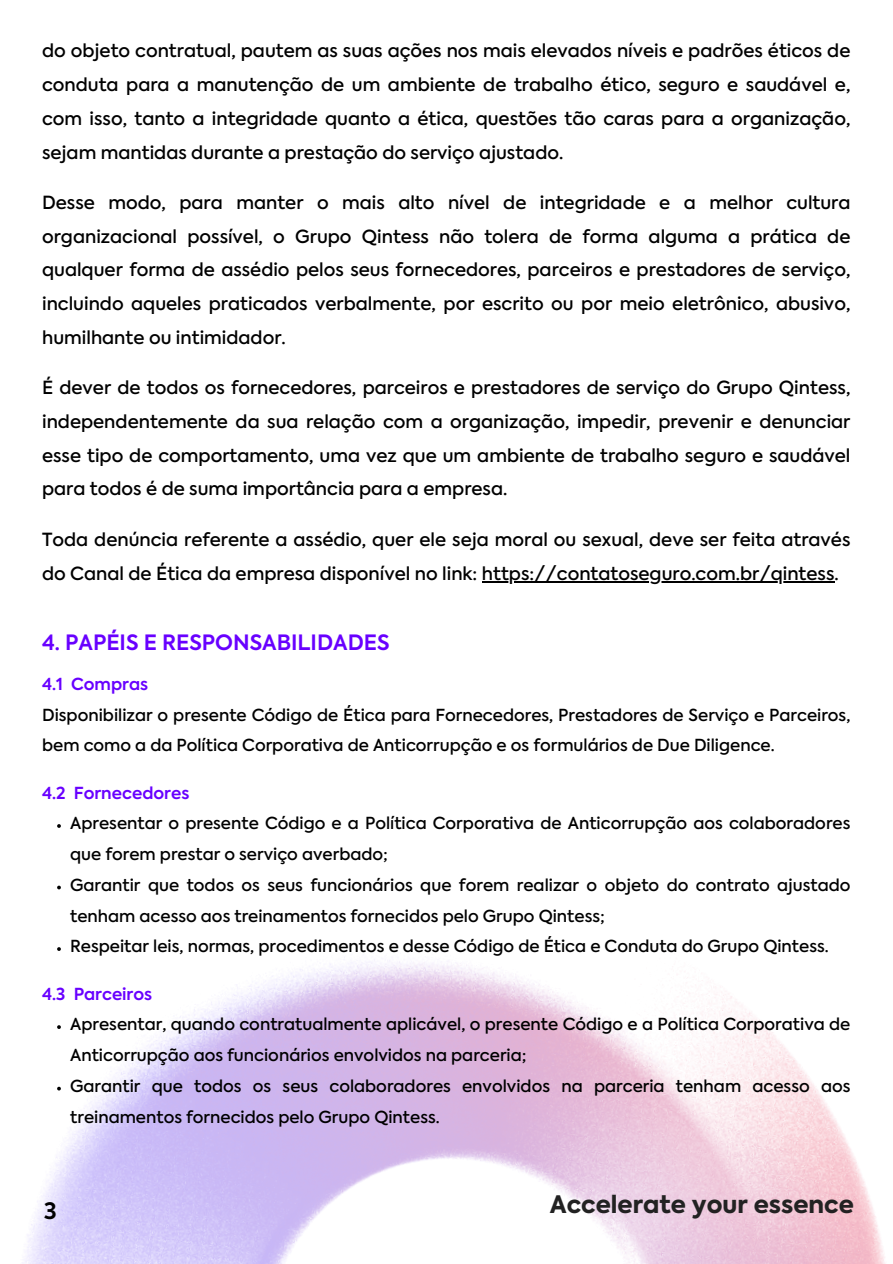
<style>
.page{position:relative;width:893px;height:1264px;background:#fff}
.page>*{position:absolute;margin:0;border:0;box-sizing:border-box;transform-origin:0 0}
.t1{font:800 24px "Axiforma";color:#222}
.t2{font:600 22.5px "Axiforma";color:#000}
.t3{font:600 21px "Axiforma";color:#6800ff}
.t4{font:500 18px/33.8px "Axiforma";color:#000;text-align:justify}
.t5{font:500 16.5px/30.8px "Axiforma";color:#000}
.t6{font:600 16.5px "Axiforma";color:#6800ff}
</style>
<div class="page">
<img style="left:22px;top:827px;width:863px;height:436px">
<hr style="left:482px;top:581px;width:352px;height:1px;background:#000">
<svg style="left:57px;top:824px;width:4px;height:3px"></svg>
<svg style="left:57px;top:885px;width:4px;height:4px"></svg>
<svg style="left:57px;top:947px;width:4px;height:3px"></svg>
<svg style="left:57px;top:1025px;width:4px;height:3px"></svg>
<svg style="left:57px;top:1086px;width:4px;height:4px"></svg>
<p class="t4" style="left:42px;top:35px;width:809px">do objeto contratual, pautem as suas ações nos mais elevados níveis e padrões éticos de conduta para a manutenção de um ambiente de trabalho ético, seguro e saudável e, com isso, tanto a integridade quanto a ética, questões tão caras para a organização, sejam mantidas durante a prestação do serviço ajustado.</p>
<p class="t4" style="left:42px;top:187px;width:809px">Desse modo, para manter o mais alto nível de integridade e a melhor cultura organizacional possível, o Grupo Qintess não tolera de forma alguma a prática de qualquer forma de assédio pelos seus fornecedores, parceiros e prestadores de serviço, incluindo aqueles praticados verbalmente, por escrito ou por meio eletrônico, abusivo, humilhante ou intimidador.</p>
<p class="t4" style="left:42px;top:372px;width:809px">É dever de todos os fornecedores, parceiros e prestadores de serviço do Grupo Qintess, independentemente da sua relação com a organização, impedir, prevenir e denunciar esse tipo de comportamento, uma vez que um ambiente de trabalho seguro e saudável para todos é de suma importância para a empresa.</p>
<p class="t4" style="left:42px;top:524px;width:809px">Toda denúncia referente a assédio, quer ele seja moral ou sexual, deve ser feita através do Canal de Ética da empresa disponível no link: https://contatoseguro.com.br/qintess.</p>
<p class="t3" style="left:42px;top:634px;width:349px">4. PAPÉIS E RESPONSABILIDADES</p>
<p class="t6" style="left:42px;top:677px;width:108px">4.1 Compras</p>
<p class="t5" style="left:42px;top:700px;width:809px">Disponibilizar o presente Código de Ética para Fornecedores, Prestadores de Serviço e Parceiros, bem como a da Política Corporativa de Anticorrupção e os formulários de Due Diligence.</p>
<p class="t6" style="left:42px;top:785px;width:149px">4.2 Fornecedores</p>
<p class="t5" style="left:70px;top:809px;width:781px">Apresentar o presente Código e a Política Corporativa de Anticorrupção aos colaboradores que forem prestar o serviço averbado;</p>
<p class="t5" style="left:70px;top:871px;width:781px">Garantir que todos os seus funcionários que forem realizar o objeto do contrato ajustado tenham acesso aos treinamentos fornecidos pelo Grupo Qintess;</p>
<p class="t5" style="left:70px;top:932px;width:760px">Respeitar leis, normas, procedimentos e desse Código de Ética e Conduta do Grupo Qintess.</p>
<p class="t6" style="left:42px;top:986px;width:112px">4.3 Parceiros</p>
<p class="t5" style="left:70px;top:1010px;width:781px">Apresentar, quando contratualmente aplicável, o presente Código e a Política Corporativa de<br>Anticorrupção aos funcionários envolvidos na parceria;</p>
<p class="t5" style="left:70px;top:1072px;width:781px">Garantir que todos os seus colaboradores envolvidos na parceria tenham acesso aos treinamentos fornecidos pelo Grupo Qintess.</p>
<p class="t2" style="left:44px;top:1201px;width:14px">3</p>
<p class="t1" style="left:550px;top:1194px;width:305px">Accelerate your essence</p>
</div>
